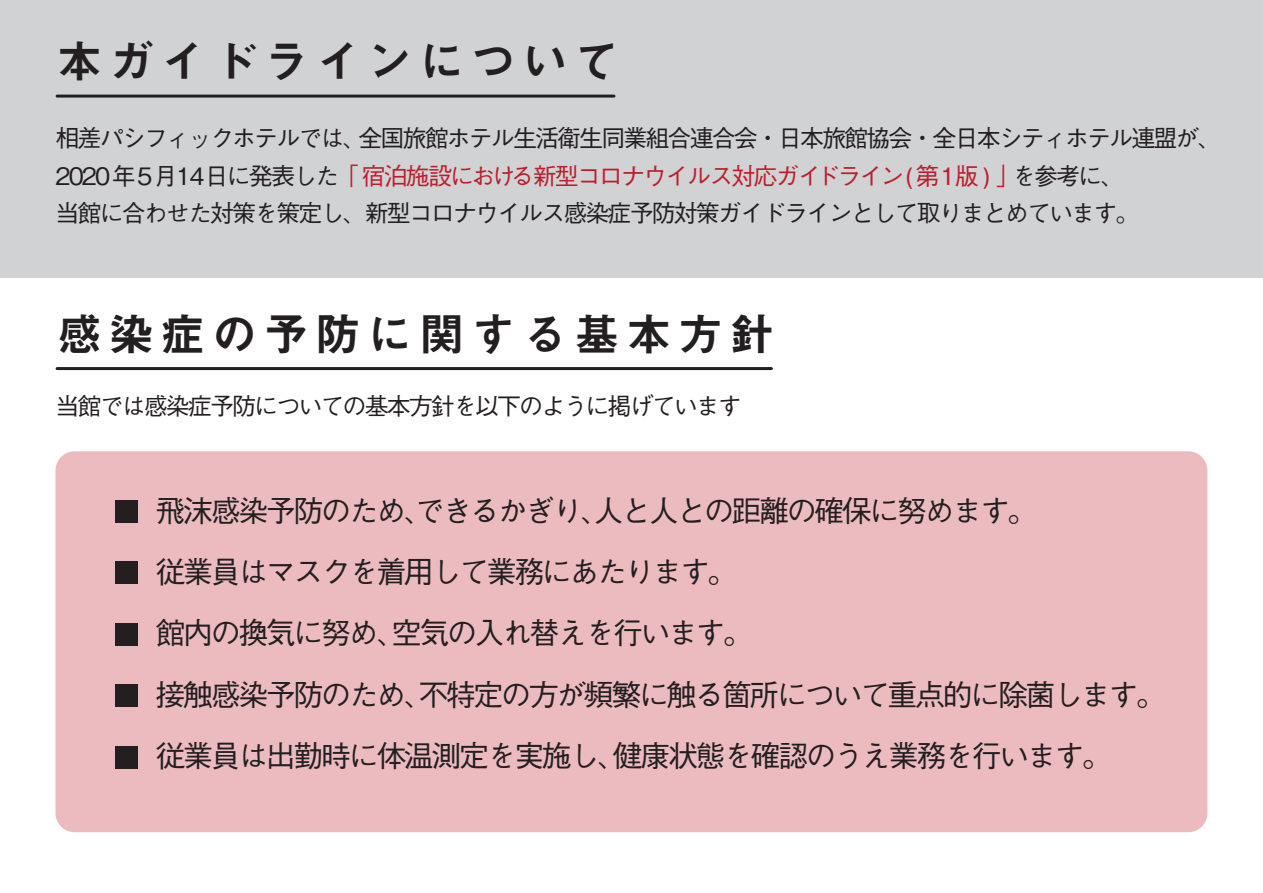
<style>
.page{position:relative;width:1263px;height:893px;background:#fff}
.page>*{position:absolute;margin:0;border:0;box-sizing:border-box;transform-origin:0 0}
.t1{font:45px "Midashi Go Pr 6 N MB31";letter-spacing:.15em;color:#231f20}
.t2{font:500 30px/61.2px "Gothic BBB Pr 6 N";letter-spacing:-.08em;color:#231f20}
.t3{font:500 24px/37.5px "Gothic BBB Pr 6 N";letter-spacing:-.08em;color:#231f20}
.s1{color:#be1d2c}
</style>
<div class="page">
<div style="left:0;top:0;width:1263px;height:277px;background:#d1d2d4"></div>
<div style="left:56px;top:451px;width:1151px;height:381px;background:#ebbbc0;border-radius:19px"></div>
<hr style="left:57px;top:95px;width:557px;height:3px;background:#231f20">
<hr style="left:57px;top:367px;width:714px;height:3px;background:#231f20">
<div style="left:115px;top:500px;width:23px;height:22px;background:#231f20"></div>
<div style="left:115px;top:561px;width:23px;height:23px;background:#231f20"></div>
<div style="left:115px;top:623px;width:23px;height:22px;background:#231f20"></div>
<div style="left:115px;top:684px;width:23px;height:23px;background:#231f20"></div>
<div style="left:115px;top:746px;width:23px;height:22px;background:#231f20"></div>
<h1 class="t1" style="left:57px;top:25px;width:564px">本ガイドラインについて</h1>
<p class="t3" style="left:56px;top:118px;width:1167px">相差パシフィックホテルでは、全国旅館ホテル生活衛生同業組合連合会・日本旅館協会・全日本シティホテル連盟が、<br>2020年5月14日に発表した<span class="s1">「宿泊施設における新型コロナウイルス対応ガイドライン(第1版 ) 」</span>を参考に、<br>当館に合わせた対策を策定し、新型コロナウイルス感染症予防対策ガイドラインとして取りまとめています。</p>
<h1 class="t1" style="left:57px;top:298px;width:719px">感染症の予防に関する基本方針</h1>
<p class="t3" style="left:56px;top:385px;width:688px">当館では感染症予防についての基本方針を以下のように掲げています</p>
<p class="t2" style="left:156px;top:478px;width:1012px">飛沫感染予防のため、できるかぎり、人と人との距離の確保に努めます。<br>従業員はマスクを着用して業務にあたります。<br>館内の換気に努め、空気の入れ替えを行います。<br>接触感染予防のため、不特定の方が頻繁に触る箇所について重点的に除菌します。従業員は出勤時に体温測定を実施し、健康状態を確認のうえ業務を行います。</p>
</div>
